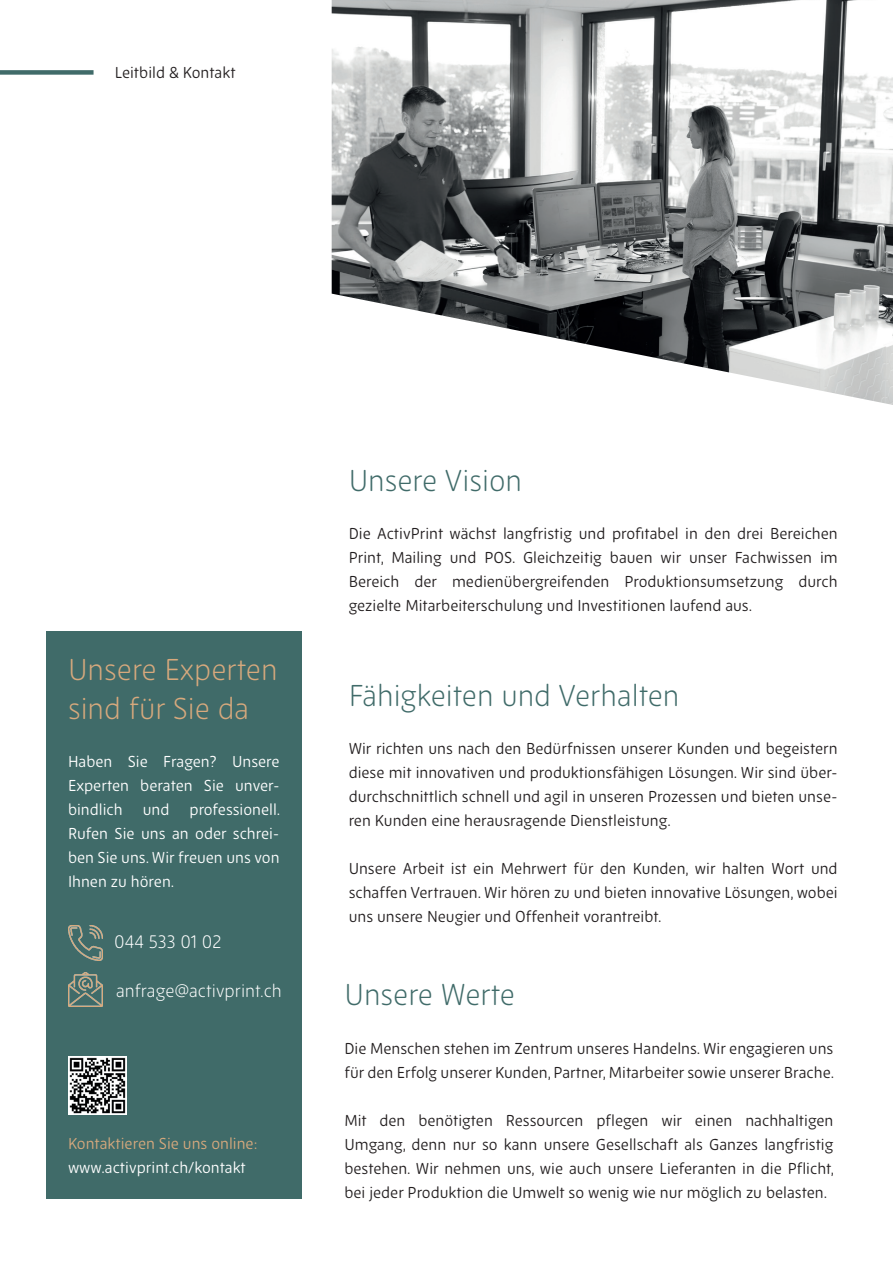
<style>
.page{position:relative;width:893px;height:1263px;background:#fff}
.page>*{position:absolute;margin:0;border:0;box-sizing:border-box;transform-origin:0 0}
.t1{font:300 30px "New Zen";color:#406b69}
.t2{font:300 30px/39px "New Zen";color:#d7a97d}
.t3{font:300 18px "New Zen";color:#fff}
.t4{font:15.75px/24px "New Zen";color:#231f20;text-align:justify}
.t5{font:15.75px/24px "New Zen";color:#fff;text-align:justify}
.t6{font:15.75px "New Zen";color:#d7a97d}
</style>
<div class="page">
<div style="left:0;top:70px;width:94px;height:5px;background:#406b69"></div>
<img style="left:332px;top:0;width:561px;height:405px">
<div style="left:47px;top:631px;width:255px;height:568px;background:#406b69"></div>
<img style="left:68px;top:1057px;width:58px;height:58px">
<img style="left:68px;top:926px;width:35px;height:34px">
<img style="left:68px;top:972px;width:35px;height:35px">
<p class="t4" style="left:115px;top:61px;width:122px">Leitbild &amp; Kontakt</p>
<h1 class="t2" style="left:68px;top:650px;width:211px">Unsere Experten sind für Sie da</h1>
<p class="t5" style="left:68px;top:749px;width:213px">Haben Sie Fragen? Unsere Experten beraten Sie unver&shy;bindlich</p>
<p class="t5" style="left:68px;top:797px;width:214px;text-indent:121px">professionell.<br>Rufen Sie uns an oder schrei&shy;ben Sie uns. Wir freuen uns von Ihnen zu hören.</p>
<p class="t5" style="left:143px;top:797px;width:28px">und</p>
<p class="t3" style="left:114px;top:931px;width:109px">044 533 01 02</p>
<p class="t3" style="left:116px;top:980px;width:167px">anfrage@activprint.ch</p>
<p class="t6" style="left:68px;top:1134px;width:191px">Kontaktieren Sie uns online:</p>
<p class="t5" style="left:68px;top:1155px;width:179px">www.activprint.ch/kontakt</p>
<h1 class="t1" style="left:349px;top:463px;width:175px">Unsere Vision</h1>
<p class="t4" style="left:349px;top:522px;width:491px">Die ActivPrint wächst langfristig und profitabel in den drei Bereichen Print, Mailing und POS. Gleichzeitig bauen wir unser Fachwissen im Bereich der medienübergreifenden Produktionsumsetzung durch gezielte Mitarbeiterschulung und Investitionen laufend aus.</p>
<h1 class="t1" style="left:349px;top:678px;width:332px">Fähigkeiten und Verhalten</h1>
<p class="t4" style="left:349px;top:737px;width:490px">Wir richten uns nach den Bedürfnissen unserer Kunden und begeistern diese mit innovativen und produktionsfähigen Lösungen. Wir sind über&shy;durchschnittlich schnell und agil in unseren Prozessen und bieten unse&shy;ren Kunden eine herausragende Dienstleistung.</p>
<p class="t4" style="left:349px;top:857px;width:490px">Unsere Arbeit ist ein Mehrwert für den Kunden, wir halten Wort und schaffen Vertrauen. Wir hören zu und bieten innovative Lösungen, wobei uns unsere Neugier und Offenheit vorantreibt.</p>
<h1 class="t1" style="left:344px;top:978px;width:172px">Unsere Werte</h1>
<p class="t4" style="left:344px;top:1036px;width:491px">Die Menschen stehen im Zentrum unseres Handelns. Wir engagieren uns für den Erfolg unserer Kunden, Partner, Mitarbeiter sowie unserer Brache.</p>
<p class="t4" style="left:344px;top:1108px;width:491px">Mit den benötigten Ressourcen pflegen wir einen nachhaltigen Umgang, denn nur so kann unsere Gesellschaft als Ganzes langfristig bestehen. Wir nehmen uns, wie auch unsere Lieferanten in die Pflicht, bei jeder Produktion die Umwelt so wenig wie nur möglich zu belasten.</p>
</div>
